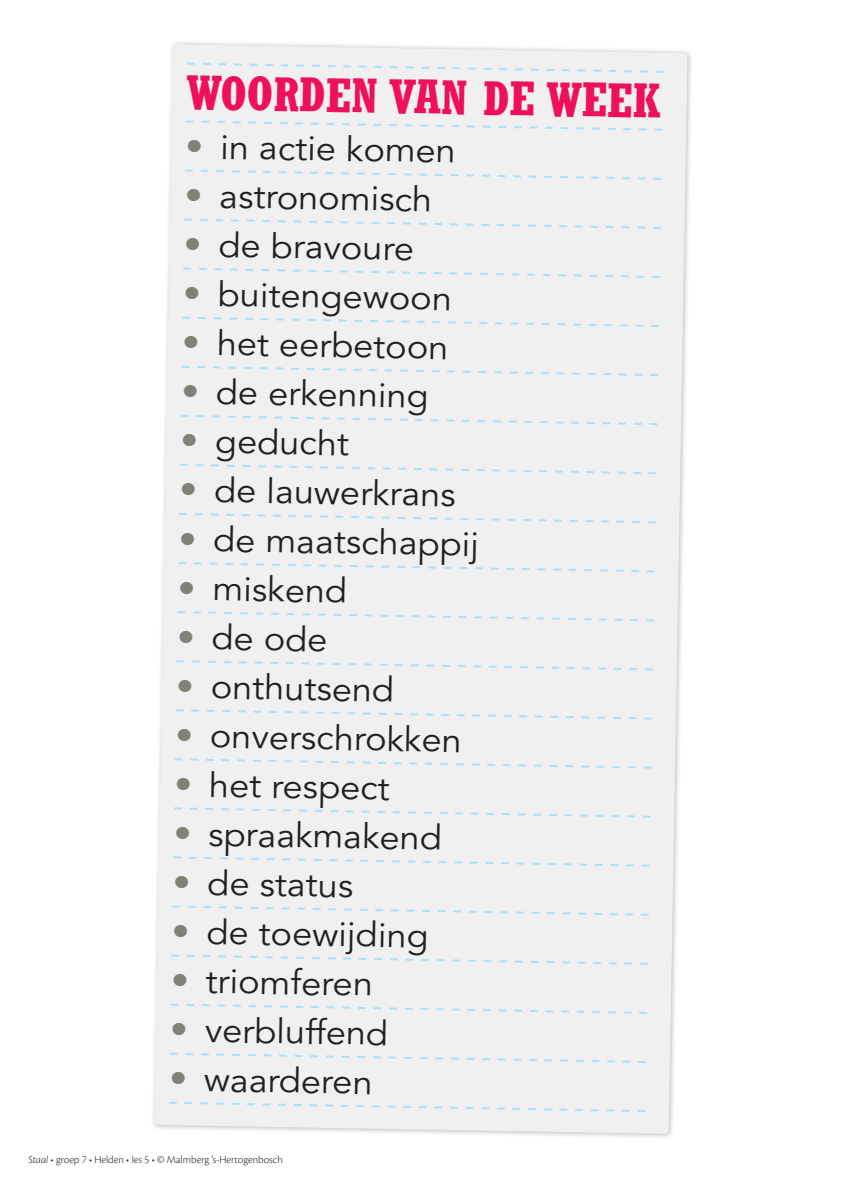
<style>
.page{position:relative;width:842px;height:1191px;background:#fff}
.page>*{position:absolute;margin:0;border:0;box-sizing:border-box;transform-origin:0 0}
.t1{font:700 condensed 48.1px "Rockwell Std";color:#ee1059}
.t2{font:34.3px "Avenir LT Std";color:#231f20;scale:1.05 1}
.t3{font:300 11px "Cronos Pro";color:#231f20}
.s1{color:#818277}
.s2{font-style:italic}
</style>
<div class="page">
<div style="left:150px;top:40px;width:544px;height:1100px;background:#231f20;opacity:.3"></div>
<div style="left:154px;top:44px;width:533px;height:1089px;background:#eff0ef"></div>
<svg style="left:185px;top:62px;width:480px;height:12px"></svg>
<svg style="left:184px;top:119px;width:480px;height:13px"></svg>
<svg style="left:183px;top:168px;width:481px;height:13px"></svg>
<svg style="left:182px;top:218px;width:481px;height:12px"></svg>
<svg style="left:181px;top:267px;width:481px;height:12px"></svg>
<svg style="left:181px;top:316px;width:480px;height:12px"></svg>
<svg style="left:180px;top:365px;width:480px;height:12px"></svg>
<svg style="left:179px;top:414px;width:480px;height:12px"></svg>
<svg style="left:178px;top:463px;width:480px;height:12px"></svg>
<svg style="left:177px;top:512px;width:481px;height:12px"></svg>
<svg style="left:176px;top:561px;width:481px;height:12px"></svg>
<svg style="left:175px;top:610px;width:481px;height:12px"></svg>
<svg style="left:175px;top:659px;width:480px;height:12px"></svg>
<svg style="left:174px;top:708px;width:480px;height:12px"></svg>
<svg style="left:173px;top:757px;width:480px;height:12px"></svg>
<svg style="left:172px;top:806px;width:480px;height:12px"></svg>
<svg style="left:171px;top:855px;width:481px;height:12px"></svg>
<svg style="left:170px;top:904px;width:481px;height:12px"></svg>
<svg style="left:169px;top:953px;width:481px;height:13px"></svg>
<svg style="left:169px;top:1002px;width:480px;height:13px"></svg>
<svg style="left:168px;top:1051px;width:480px;height:13px"></svg>
<svg style="left:167px;top:1100px;width:480px;height:13px"></svg>
<h1 class="t1" style="left:187px;top:64px;width:475px;rotate:1deg">WOORDEN VAN DE WEEK</h1>
<p class="t2" style="left:186px;top:126px;width:259px;rotate:1deg"><span class="s1">•</span> in actie komen</p>
<p class="t2" style="left:185px;top:175px;width:237px;rotate:1deg"><span class="s1">•</span> astronomisch</p>
<p class="t2" style="left:184px;top:224px;width:221px;rotate:1deg"><span class="s1">•</span> de bravoure</p>
<p class="t2" style="left:183px;top:274px;width:258px;rotate:1deg"><span class="s1">•</span> buitengewoon</p>
<p class="t2" style="left:182px;top:323px;width:255px;rotate:1deg"><span class="s1">•</span> het eerbetoon</p>
<p class="t2" style="left:182px;top:372px;width:237px;rotate:1deg"><span class="s1">•</span> de erkenning</p>
<p class="t2" style="left:181px;top:421px;width:162px;rotate:1deg"><span class="s1">•</span> geducht</p>
<p class="t2" style="left:180px;top:470px;width:265px;rotate:1deg"><span class="s1">•</span> de lauwerkrans</p>
<p class="t2" style="left:179px;top:519px;width:288px;rotate:1deg"><span class="s1">•</span> de maatschappij</p>
<p class="t2" style="left:178px;top:568px;width:163px;rotate:1deg"><span class="s1">•</span> miskend</p>
<p class="t2" style="left:177px;top:617px;width:145px;rotate:1deg"><span class="s1">•</span> de ode</p>
<p class="t2" style="left:176px;top:666px;width:209px;rotate:1deg"><span class="s1">•</span> onthutsend</p>
<p class="t2" style="left:176px;top:715px;width:274px;rotate:1deg"><span class="s1">•</span> onverschrokken</p>
<p class="t2" style="left:175px;top:764px;width:207px;rotate:1deg"><span class="s1">•</span> het respect</p>
<p class="t2" style="left:174px;top:813px;width:257px;rotate:1deg"><span class="s1">•</span> spraakmakend</p>
<p class="t2" style="left:173px;top:862px;width:174px;rotate:1deg"><span class="s1">•</span> de status</p>
<p class="t2" style="left:172px;top:911px;width:246px;rotate:1deg"><span class="s1">•</span> de toewijding</p>
<p class="t2" style="left:171px;top:960px;width:194px;rotate:1deg"><span class="s1">•</span> triomferen</p>
<p class="t2" style="left:170px;top:1009px;width:209px;rotate:1deg"><span class="s1">•</span> verbluffend</p>
<p class="t2" style="left:170px;top:1058px;width:195px;rotate:1deg"><span class="s1">•</span> waarderen</p>
<p class="t3" style="left:28px;top:1152px;width:256px"><span class="s2">Staal</span> • groep 7 • Helden • les 5 • © Malmberg ’s-Hertogenbosch</p>
</div>
